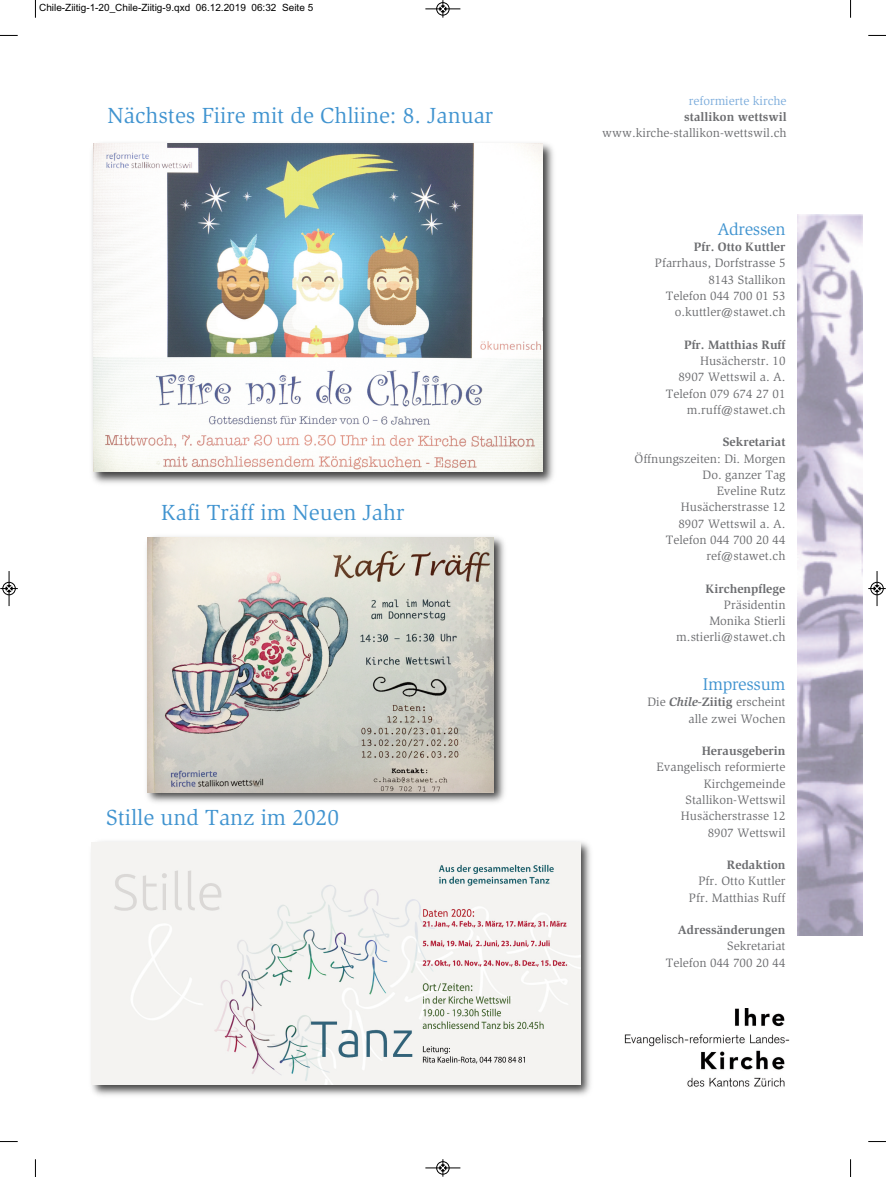
<style>
.page{position:relative;width:886px;height:1177px;background:#fff}
.page>*{position:absolute;margin:0;border:0;box-sizing:border-box;transform-origin:0 0}
.t1{font:22.5px "Slimbach Std";color:#4194d0}
.t2{font:17.5px "Slimbach Std";letter-spacing:-.015em;color:#4194d0}
.t3{font:12.5px/16.2px "Slimbach Std";color:#6c6d70;text-align:right}
.t4{font:700 12.5px "Slimbach Std";color:#6c6d70}
.t5{font:12.5px "Slimbach Std";color:#7daddc}
.t6{font:10px "Arial";color:#000}
.s1{font-weight:700;font-style:italic}
.s2{font-weight:700}
</style>
<div class="page">
<div style="left:797px;top:215px;width:69px;height:720px;background:linear-gradient(to bottom,#fff,#fff)"></div>
<img style="left:797px;top:215px;width:65px;height:720px">
<img style="left:624px;top:1008px;width:166px;height:79px">
<img style="left:146px;top:536px;width:359px;height:267px">
<img style="left:147px;top:537px;width:346px;height:255px">
<img style="left:91px;top:841px;width:500px;height:255px">
<img style="left:92px;top:842px;width:488px;height:242px">
<img style="left:92px;top:143px;width:462px;height:341px">
<img style="left:93px;top:144px;width:449px;height:327px">
<svg style="left:35px;top:0;width:1px;height:18px"></svg>
<svg style="left:0;top:35px;width:18px;height:1px"></svg>
<svg style="left:850px;top:0;width:1px;height:18px"></svg>
<svg style="left:868px;top:35px;width:18px;height:1px"></svg>
<svg style="left:35px;top:1159px;width:1px;height:17px"></svg>
<svg style="left:0;top:1141px;width:18px;height:1px"></svg>
<svg style="left:850px;top:1159px;width:1px;height:17px"></svg>
<svg style="left:868px;top:1141px;width:18px;height:1px"></svg>
<div style="left:436px;top:2px;width:13px;height:14px;border:1px solid #fff;border-radius:50%"></div>
<hr style="left:425px;top:9px;width:35px;height:1px;background:#000">
<div style="left:436px;top:2px;width:13px;height:13px;border:1px solid #000;border-radius:50%"></div>
<svg style="left:440px;top:0;width:6px;height:18px"></svg>
<hr style="left:425px;top:1167px;width:35px;height:1px;background:#000">
<div style="left:436px;top:1161px;width:13px;height:13px;border:1px solid #000;border-radius:50%"></div>
<svg style="left:440px;top:1159px;width:6px;height:17px"></svg>
<div style="left:2px;top:582px;width:14px;height:13px;border:1px solid #fff;border-radius:50%"></div>
<hr style="left:9px;top:571px;width:1px;height:35px;background:#000">
<div style="left:3px;top:582px;width:12px;height:13px;border:1px solid #000;border-radius:50%"></div>
<svg style="left:0;top:585px;width:18px;height:6px"></svg>
<div style="left:870px;top:582px;width:14px;height:13px;border:1px solid #fff;border-radius:50%"></div>
<hr style="left:877px;top:571px;width:1px;height:35px;background:#000">
<div style="left:870px;top:582px;width:13px;height:13px;border:1px solid #000;border-radius:50%"></div>
<svg style="left:868px;top:585px;width:18px;height:6px"></svg>
<p class="t6" style="left:39px;top:2px;width:275px">Chile-Ziitig-1-20_Chile-Ziitig-9.qxd 06.12.2019 06:32 Seite 5</p>
<h1 class="t1" style="left:107px;top:107px;width:388px">Nächstes Fiire mit de Chliine: 8. Januar</h1>
<h1 class="t1" style="left:161px;top:503px;width:245px">Kafi Träff im Neuen Jahr</h1>
<h1 class="t1" style="left:106px;top:808px;width:235px">Stille und Tanz im 2020</h1>
<p class="t5" style="left:689px;top:96px;width:99px">reformierte kirche</p>
<p class="t4" style="left:684px;top:112px;width:104px">stallikon wettswil</p>
<p class="t3" style="left:602px;top:126px;width:186px">www.kirche-stallikon-wettswil.ch</p>
<h2 class="t2" style="left:717px;top:222px;width:70px">Adressen</h2>
<p class="t4" style="left:694px;top:242px;width:93px">Pfr. Otto Kuttler</p>
<p class="t3" style="left:655px;top:256px;width:132px">Pfarrhaus, Dorfstrasse 5<br>8143 Stallikon<br>Telefon 044 700 01 53 o.kuttler@stawet.ch</p>
<p class="t4" style="left:684px;top:340px;width:103px">Pfr. Matthias Ruff</p>
<p class="t3" style="left:666px;top:353px;width:121px">Husächerstr. 10<br>8907 Wettswil a. A.<br>Telefon 079 674 27 01 m.ruff@stawet.ch</p>
<p class="t4" style="left:723px;top:437px;width:64px">Sekretariat</p>
<p class="t3" style="left:634px;top:451px;width:152px">Öffnungszeiten: Di. Morgen<br>Do. ganzer Tag<br>Eveline Rutz<br>Husächerstrasse 12<br>8907 Wettswil a. A.<br>Telefon 044 700 20 44 ref@stawet.ch</p>
<p class="t4" style="left:706px;top:583px;width:81px">Kirchenpflege</p>
<p class="t3" style="left:676px;top:597px;width:111px">Präsidentin<br>Monika Stierli m.stierli@stawet.ch</p>
<h2 class="t2" style="left:703px;top:677px;width:84px">Impressum</h2>
<p class="t3" style="left:647px;top:695px;width:139px">Die <span class="s1">Chile-</span><span class="s2">Ziitig</span> erscheint alle zwei Wochen</p>
<p class="t4" style="left:702px;top:746px;width:85px">Herausgeberin</p>
<p class="t3" style="left:656px;top:760px;width:130px">Evangelisch reformierte<br>Kirchgemeinde<br>Stallikon-Wettswil<br>Husächerstrasse 12<br>8907 Wettswil</p>
<p class="t4" style="left:727px;top:860px;width:60px">Redaktion</p>
<p class="t3" style="left:689px;top:873px;width:98px">Pfr. Otto Kuttler<br>Pfr. Matthias Ruff</p>
<p class="t4" style="left:678px;top:925px;width:109px">Adressänderungen</p>
<p class="t3" style="left:666px;top:938px;width:121px">Sekretariat<br>Telefon 044 700 20 44</p>
</div>
